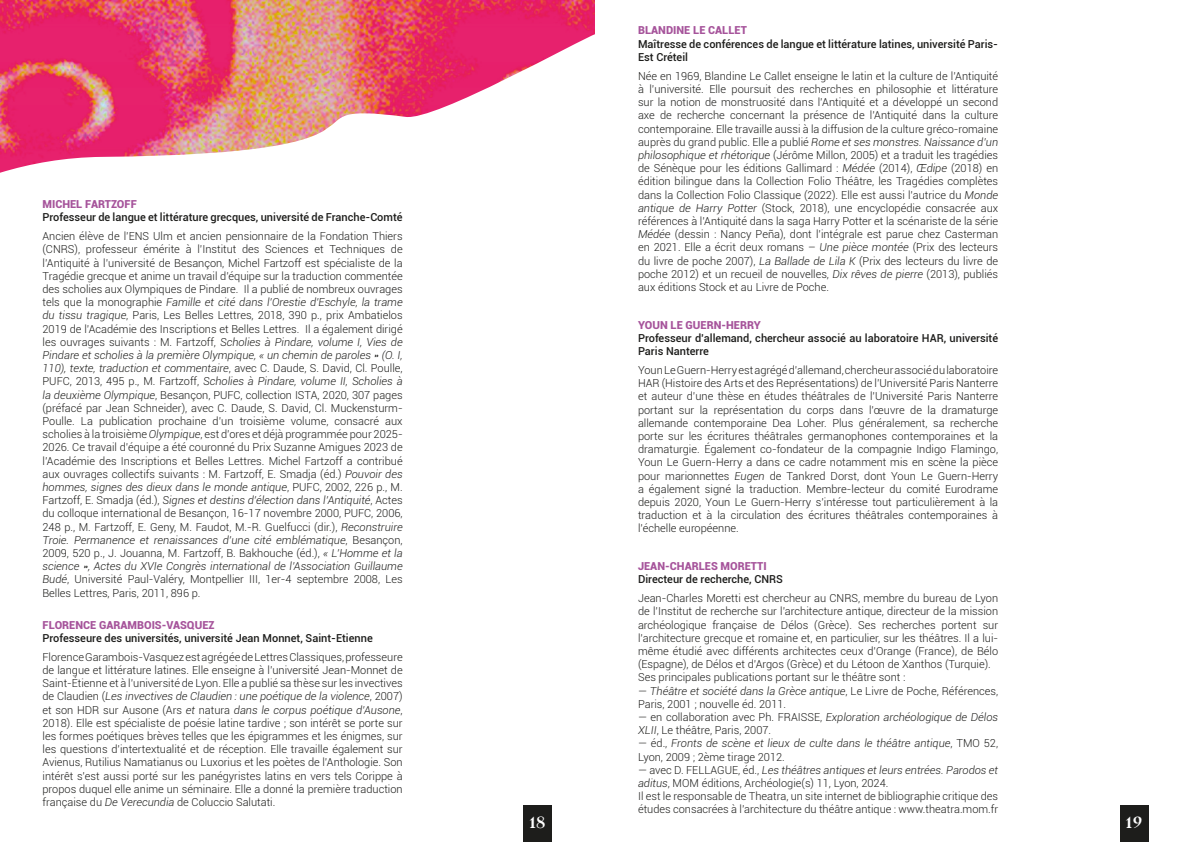
<style>
.page{position:relative;width:1191px;height:842px;background:#fff}
.page>*{position:absolute;margin:0;border:0;box-sizing:border-box;transform-origin:0 0}
.t1{font:700 19px "Bluu Next";color:#fff}
.t2{font:300 11px/13.2px "Roboto";color:#1d1d1b;text-align:justify}
.t3{font:500 11px/13.2px "Roboto";color:#1d1d1b}
.t4{font:900 11px "Roboto";color:#a6549b}
.t5{font:italic 300 11px/13.2px "Roboto";color:#1d1d1b}
.s1{font-style:italic}
.s2{font-style:normal}
</style>
<div class="page">
<img style="left:0;top:0;width:595px;height:173px">
<div style="left:523px;top:805px;width:29px;height:37px;background:#1d1d1b"></div>
<div style="left:1119px;top:805px;width:29px;height:37px;background:#1d1d1b"></div>
<p class="t4" style="left:43px;top:196px;width:96px">MICHEL FARTZOFF</p>
<p class="t3" style="left:43px;top:210px;width:361px">Professeur de langue et littérature grecques, université de Franche-Comté</p>
<p class="t2" style="left:43px;top:229px;width:362px">Ancien élève de l’ENS Ulm et ancien pensionnaire de la Fondation Thiers (CNRS), professeur émérite à l’Institut des Sciences et Techniques de l’Antiquité à l’université de Besançon, Michel Fartzoff est spécialiste de la Tragédie grecque et anime un travail d’équipe sur la traduction commentée des scholies aux Olympiques de Pindare. Il a publié de nombreux ouvrages tels que la monographie <span class="s1">Famille et cité dans l’Orestie d’Eschyle, la trame du tissu tragique</span>, Paris, Les Belles Lettres, 2018, 390 p., prix Ambatielos 2019 de l’Académie des Inscriptions et Belles Lettres. Il a également dirigé les ouvrages suivants : M. Fartzoff, <span class="s1">Scholies à Pindare, volume I, Vies de Pindare et scholies à la première Olympique, « un chemin de paroles » (O. I, 110), texte, traduction et commentaire</span>, avec C. Daude, S. David, Cl. Poulle, PUFC, 2013, 495 p., M. Fartzoff, <span class="s1">Scholies à Pindare, volume II, Scholies à la deuxième Olympique</span>, Besançon, PUFC, collection ISTA, 2020, 307 pages (préfacé par Jean Schneider), avec C. Daude, S. David, Cl. Muckensturm-Poulle. La publication prochaine d’un troisième volume, consacré aux scholies à la troisième <span class="s1">Olympique</span>, est d’ores et déjà programmée pour 2025- 2026. Ce travail d’équipe a été couronné du Prix Suzanne Amigues 2023 de l’Académie des Inscriptions et Belles Lettres. Michel Fartzoff a contribué aux ouvrages collectifs suivants : M. Fartzoff, E. Smadja (éd.) <span class="s1">Pouvoir des hommes, signes des dieux dans le monde antique</span>, PUFC, 2002, 226 p., M.<br>Fartzoff, E. Smadja (éd.), <span class="s1">Signes et destins d’élection dans l’Antiquité</span>, Actes du colloque international de Besançon, 16-17 novembre 2000, PUFC, 2006, 248 p., M. Fartzoff, E. Geny, M. Faudot, M.-R. Guelfucci (dir.), <span class="s1">Reconstruire Troie. Permanence et renaissances d’une cité emblématique</span>, Besançon, 2009, 520 p., J. Jouanna, M. Fartzoff, B. Bakhouche (éd.), <span class="s1">« L’Homme et la science », Actes du XVIe Congrès international de l’Association Guillaume Budé</span>, Université Paul-Valéry, Montpellier III, 1er-4 septembre 2008, Les Belles Lettres, Paris, 2011, 896 p.</p>
<p class="t4" style="left:43px;top:617px;width:173px">FLORENCE GARAMBOIS-VASQUEZ</p>
<p class="t3" style="left:43px;top:631px;width:332px">Professeure des universités, université Jean Monnet, Saint-Etienne</p>
<p class="t2" style="left:43px;top:650px;width:362px">Florence Garambois-Vasquez est agrégée de Lettres Classiques, professeure de langue et littérature latines. Elle enseigne à l’université Jean-Monnet de Saint-Étienne et à l’université de Lyon. Elle a publié sa thèse sur les invectives de Claudien (<span class="s1">Les invectives de Claudien : une poétique de la violence</span>, 2007) et son HDR sur Ausone (Ars <span class="s1">et</span> natura <span class="s1">dans le corpus poétique d’Ausone</span>, 2018). Elle est spécialiste de poésie latine tardive ; son intérêt se porte sur les formes poétiques brèves telles que les épigrammes et les énigmes, sur les questions d’intertextualité et de réception. Elle travaille également sur Avienus, Rutilius Namatianus ou Luxorius et les poètes de l’Anthologie. Son intérêt s’est aussi porté sur les panégyristes latins en vers tels Corippe à propos duquel elle anime un séminaire. Elle a donné la première traduction française du <span class="s1">De Verecundia</span> de Coluccio Salutati.</p>
<p class="t4" style="left:638px;top:23px;width:110px">BLANDINE LE CALLET</p>
<p class="t3" style="left:638px;top:37px;width:361px">Maîtresse de conférences de langue et littérature latines, université Paris-<br>Est Créteil</p>
<p class="t2" style="left:638px;top:69px;width:362px">Née en 1969, Blandine Le Callet enseigne le latin et la culture de l’Antiquité à l’université. Elle poursuit des recherches en philosophie et littérature sur la notion de monstruosité dans l’Antiquité et a développé un second axe de recherche concernant la présence de l’Antiquité dans la culture contemporaine. Elle travaille aussi à la diffusion de la culture gréco-romaine auprès du grand public. Elle a publié <span class="s1">Rome et ses monstres. Naissance d’un philosophique et rhétorique</span> (Jérôme Millon, 2005) et a traduit les tragédies de Sénèque pour les éditions Gallimard : <span class="s1">Médée</span> (2014), <span class="s1">Œdipe</span> (2018) en édition bilingue dans la Collection Folio Théâtre, les Tragédies complètes dans la Collection Folio Classique (2022). Elle est aussi l’autrice du <span class="s1">Monde antique de Harry Potter</span> (Stock, 2018), une encyclopédie consacrée aux références à l’Antiquité dans la saga Harry Potter et la scénariste de la série <span class="s1">Médée</span> (dessin : Nancy Peña), dont l’intégrale est parue chez Casterman en 2021. Elle a écrit deux romans – <span class="s1">Une pièce montée</span> (Prix des lecteurs du livre de poche 2007), <span class="s1">La Ballade de Lila K</span> (Prix des lecteurs du livre de poche 2012) et un recueil de nouvelles, <span class="s1">Dix rêves de pierre</span> (2013), publiés aux éditions Stock et au Livre de Poche.</p>
<p class="t4" style="left:638px;top:317px;width:124px">YOUN LE GUERN-HERRY</p>
<p class="t3" style="left:638px;top:331px;width:361px">Professeur d’allemand, chercheur associé au laboratoire HAR, université<br>Paris Nanterre</p>
<p class="t2" style="left:638px;top:363px;width:362px">Youn Le Guern-Herry est agrégé d’allemand, chercheur associé du laboratoire HAR (Histoire des Arts et des Représentations) de l’Université Paris Nanterre et auteur d’une thèse en études théâtrales de l’Université Paris Nanterre portant sur la représentation du corps dans l’œuvre de la dramaturge allemande contemporaine Dea Loher. Plus généralement, sa recherche porte sur les écritures théâtrales germanophones contemporaines et la dramaturgie. Également co-fondateur de la compagnie Indigo Flamingo, Youn Le Guern-Herry a dans ce cadre notamment mis en scène la pièce pour marionnettes <span class="s1">Eugen</span> de Tankred Dorst, dont Youn Le Guern-Herry a également signé la traduction. Membre-lecteur du comité Eurodrame depuis 2020, Youn Le Guern-Herry s’intéresse tout particulièrement à la traduction et à la circulation des écritures théâtrales contemporaines à l’échelle européenne.</p>
<p class="t4" style="left:638px;top:558px;width:130px">JEAN-CHARLES MORETTI</p>
<p class="t3" style="left:638px;top:572px;width:146px">Directeur de recherche, CNRS</p>
<p class="t2" style="left:638px;top:591px;width:362px">Jean-Charles Moretti est chercheur au CNRS, membre du bureau de Lyon de l’Institut de recherche sur l’architecture antique, directeur de la mission archéologique française de Délos (Grèce). Ses recherches portent sur l’architecture grecque et romaine et, en particulier, sur les théâtres. Il a lui&shy;même étudié avec différents architectes ceux d’Orange (France), de Bélo (Espagne), de Délos et d’Argos (Grèce) et du Létoon de Xanthos (Turquie).</p>
<p class="t2" style="left:638px;top:671px;width:269px">Ses principales publications portant sur le théâtre sont :</p>
<p class="t2" style="left:638px;top:684px;width:362px">— <span class="s1">Théâtre et société dans la Grèce antique</span>, Le Livre de Poche, Références,<br>Paris, 2001 ; nouvelle éd. 2011.</p>
<p class="t2" style="left:638px;top:710px;width:362px">— en collaboration avec Ph. FRAISSE, <span class="s1">Exploration archéologique de Délos<br>XLII</span>, Le théâtre, Paris, 2007.</p>
<p class="t5" style="left:638px;top:737px;width:361px"><span class="s2">— éd.,</span> Fronts de scène et lieux de culte dans le théâtre antique<span class="s2">, TMO 52,<br>Lyon, 2009 ; 2ème tirage 2012.</span></p>
<p class="t2" style="left:638px;top:763px;width:362px">— avec D. FELLAGUE, éd., <span class="s1">Les théâtres antiques et leurs entrées. Parodos et aditus</span>, MOM éditions, Archéologie(s) 11, Lyon, 2024.</p>
<p class="t2" style="left:638px;top:789px;width:362px">Il est le responsable de Theatra, un site internet de bibliographie critique des études consacrées à l’architecture du théâtre antique : www.theatra.mom.fr</p>
<h1 class="t1" style="left:529px;top:811px;width:18px">18</h1>
<h1 class="t1" style="left:1125px;top:811px;width:18px">19</h1>
</div>
